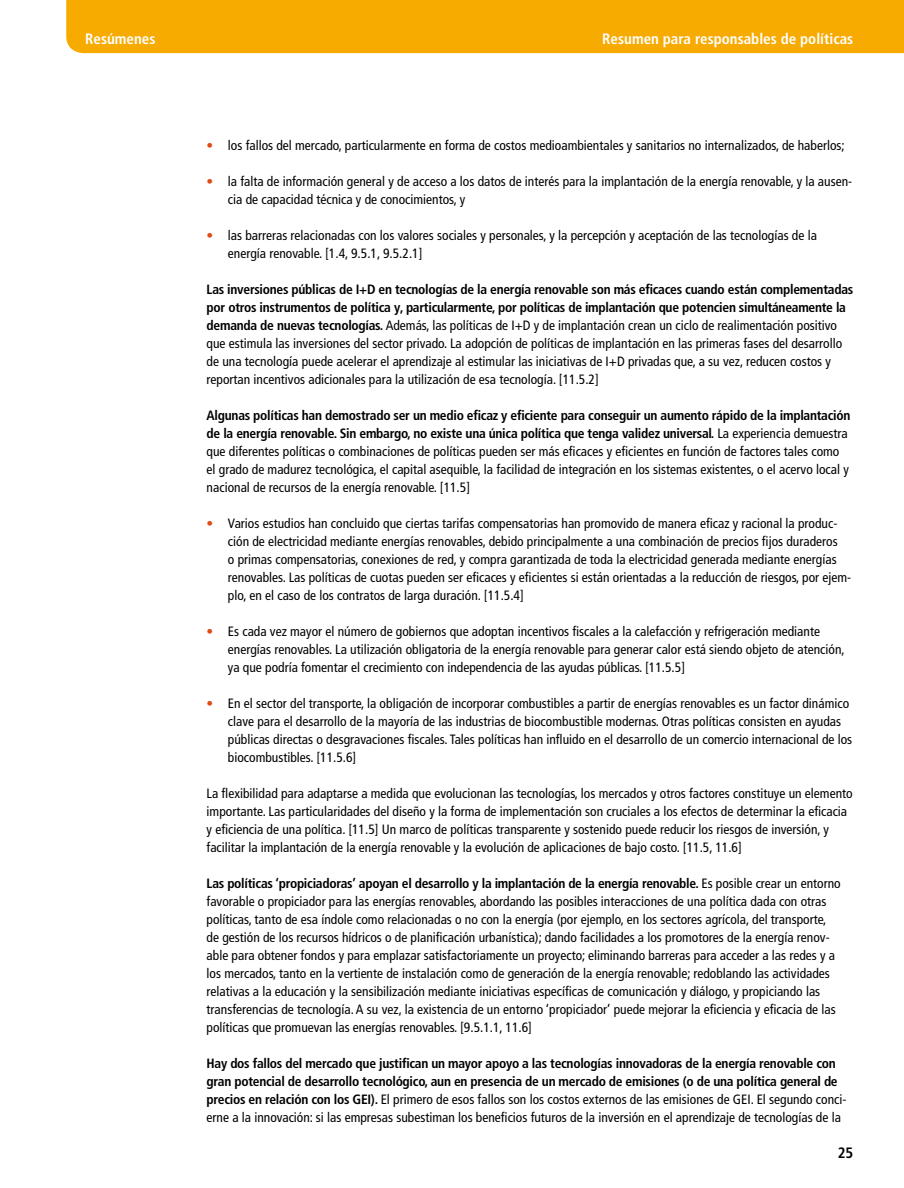
<style>
.page{position:relative;width:904px;height:1188px;background:#fff}
.page>*{position:absolute;margin:0;border:0;box-sizing:border-box;transform-origin:0 0}
.t1{font:700 condensed 15px "Frutiger LT Pro";color:#fff}
.t2{font:700 condensed 15px "Frutiger LT Pro";color:#000}
.t3{font:condensed 13.5px/18px "Frutiger LT Pro";color:#000}
.t4{font:700 condensed 13.5px/18px "Frutiger LT Pro";letter-spacing:-.02em;color:#000}
.s1{color:#de4b16}
.s2{font-weight:700}
.s3{font-weight:400}
</style>
<div class="page">
<div style="left:66px;top:0;width:837px;height:53px;background:#f7aa00"></div>
<p class="t1" style="left:85px;top:29px;width:72px">Resúmenes</p>
<p class="t1" style="left:602px;top:29px;width:252px">Resumen para responsables de políticas</p>
<p class="t3" style="left:207px;top:137px;width:639px"><span class="s1">•</span> los fallos del mercado, particularmente en forma de costos medioambientales y sanitarios no internalizados, de haberlos;</p>
<p class="t3" style="left:228px;top:173px;width:625px;text-indent:-21px"><span class="s1">•</span> la falta de información general y de acceso a los datos de interés para la implantación de la energía renovable, y la ausen&shy;cia de capacidad técnica y de conocimientos, y</p>
<p class="t3" style="left:228px;top:227px;width:590px;text-indent:-21px"><span class="s1">•</span> las barreras relacionadas con los valores sociales y personales, y la percepción y aceptación de las tecnologías de la energía renovable. [1.4, 9.5.1, 9.5.2.1]</p>
<p class="t3" style="left:207px;top:281px;width:648px"><span class="s2">Las inversiones públicas de I+D en tecnologías de la energía renovable son más eficaces cuando están complementadas por otros instrumentos de política y, particularmente, por políticas de implantación que potencien simultáneamente la demanda de nuevas tecnologías.</span> Además, las políticas de I+D y de implantación crean un ciclo de realimentación positivo que estimula las inversiones del sector privado. La adopción de políticas de implantación en las primeras fases del desarrollo de una tecnología puede acelerar el aprendizaje al estimular las iniciativas de I+D privadas que, a su vez, reducen costos y reportan incentivos adicionales para la utilización de esa tecnología. [11.5.2]</p>
<p class="t3" style="left:207px;top:407px;width:645px"><span class="s2">Algunas políticas han demostrado ser un medio eficaz y eficiente para conseguir un aumento rápido de la implantación de la energía renovable. Sin embargo, no existe una única política que tenga validez universal.</span> La experiencia demuestra que diferentes políticas o combinaciones de políticas pueden ser más eficaces y eficientes en función de factores tales como el grado de madurez tecnológica, el capital asequible, la facilidad de integración en los sistemas existentes, o el acervo local y nacional de recursos de la energía renovable. [11.5]</p>
<p class="t3" style="left:228px;top:515px;width:624px;text-indent:-21px"><span class="s1">•</span> Varios estudios han concluido que ciertas tarifas compensatorias han promovido de manera eficaz y racional la produc&shy;ción de electricidad mediante energías renovables, debido principalmente a una combinación de precios fijos duraderos<br>o primas compensatorias, conexiones de red, y compra garantizada de toda la electricidad generada mediante energías renovables. Las políticas de cuotas pueden ser eficaces y eficientes si están orientadas a la reducción de riesgos, por ejem&shy;plo, en el caso de los contratos de larga duración. [11.5.4]</p>
<p class="t3" style="left:228px;top:623px;width:618px;text-indent:-21px"><span class="s1">•</span> Es cada vez mayor el número de gobiernos que adoptan incentivos fiscales a la calefacción y refrigeración mediante energías renovables. La utilización obligatoria de la energía renovable para generar calor está siendo objeto de atención, ya que podría fomentar el crecimiento con independencia de las ayudas públicas. [11.5.5]</p>
<p class="t3" style="left:228px;top:695px;width:625px;text-indent:-21px"><span class="s1">•</span> En el sector del transporte, la obligación de incorporar combustibles a partir de energías renovables es un factor dinámico clave para el desarrollo de la mayoría de las industrias de biocombustible modernas. Otras políticas consisten en ayudas públicas directas o desgravaciones fiscales. Tales políticas han influido en el desarrollo de un comercio internacional de los biocombustibles. [11.5.6]</p>
<p class="t3" style="left:207px;top:785px;width:647px">La flexibilidad para adaptarse a medida que evolucionan las tecnologías, los mercados y otros factores constituye un elemento importante. Las particularidades del diseño y la forma de implementación son cruciales a los efectos de determinar la eficacia y eficiencia de una política. [11.5] Un marco de políticas transparente y sostenido puede reducir los riesgos de inversión, y facilitar la implantación de la energía renovable y la evolución de aplicaciones de bajo costo. [11.5, 11.6]</p>
<p class="t3" style="left:207px;top:875px;width:635px"><span class="s2">Las políticas ‘propiciadoras’ apoyan el desarrollo y la implantación de la energía renovable.</span> Es posible crear un entorno favorable o propiciador para las energías renovables, abordando las posibles interacciones de una política dada con otras políticas, tanto de esa índole como relacionadas o no con la energía (por ejemplo, en los sectores agrícola, del transporte, de gestión de los recursos hídricos o de planificación urbanística); dando facilidades a los promotores de la energía renov&shy;able para obtener fondos y para emplazar satisfactoriamente un proyecto; eliminando barreras para acceder a las redes y a los mercados, tanto en la vertiente de instalación como de generación de la energía renovable; redoblando las actividades relativas a la educación y la sensibilización mediante iniciativas específicas de comunicación y diálogo, y propiciando las transferencias de tecnología. A su vez, la existencia de un entorno ‘propiciador’ puede mejorar la eficiencia y eficacia de las políticas que promuevan las energías renovables. [9.5.1.1, 11.6]</p>
<p class="t4" style="left:207px;top:1055px;width:641px">Hay dos fallos del mercado que justifican un mayor apoyo a las tecnologías innovadoras de la energía renovable con gran potencial de desarrollo tecnológico, aun en presencia de un mercado de emisiones (o de una política general de precios en relación con los GEI). <span class="s3">El primero de esos fallos son los costos externos de las emisiones de GEI. El segundo conci&shy;erne a la innovación: si las empresas subestiman los beneficios futuros de la inversión en el aprendizaje de tecnologías de la</span></p>
<p class="t2" style="left:837px;top:1144px;width:17px">25</p>
</div>
